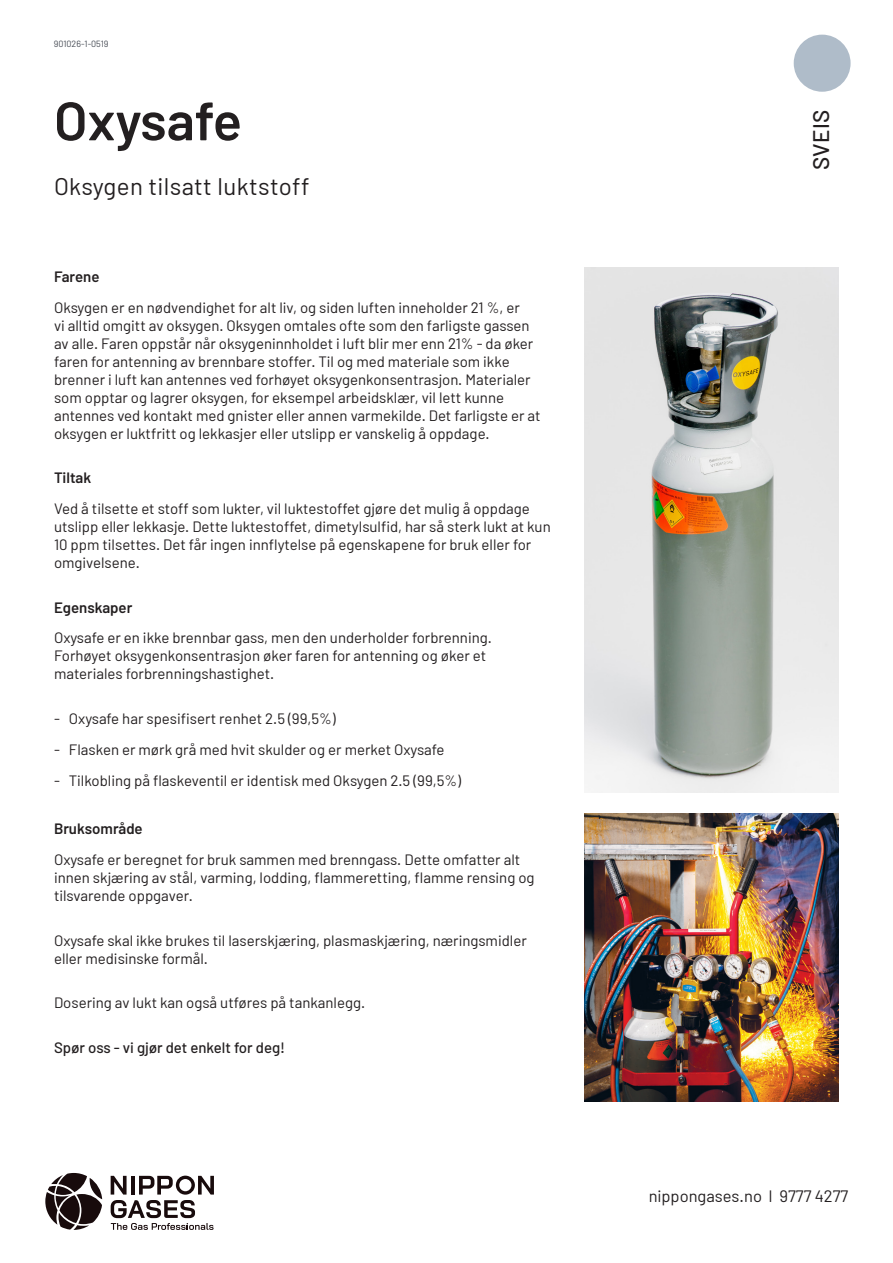
<style>
.page{position:relative;width:893px;height:1263px;background:#fff}
.page>*{position:absolute;margin:0;border:0;box-sizing:border-box;transform-origin:0 0}
.t1{font:600 54px "Barlow";letter-spacing:-.005em;color:#231f20}
.t2{font:24px "Barlow";letter-spacing:.015em;color:#231f20}
.t3{font:500 22.5px "Barlow";letter-spacing:.015em;color:#231f20}
.t4{font:16.5px "Barlow";color:#231f20}
.t5{font:15px/18px "Barlow";color:#231f20}
.t6{font:600 15px "Barlow";color:#231f20}
.t7{font:500 15px "Barlow";color:#231f20}
.t8{font:9px "Barlow";color:#464b54}
</style>
<div class="page">
<img style="left:585px;top:267px;width:254px;height:525px">
<img style="left:585px;top:814px;width:254px;height:287px">
<svg style="left:45px;top:1173px;width:169px;height:57px"></svg>
<div style="left:794px;top:35px;width:57px;height:57px;background:#afbcc9;border-radius:50%"></div>
<p class="t8" style="left:54px;top:38px;width:56px">901026-1-0519</p>
<h1 class="t1" style="left:54px;top:87px;width:190px">Oxysafe</h1>
<h2 class="t2" style="left:54px;top:171px;width:257px">Oksygen tilsatt luktstoff</h2>
<p class="t6" style="left:54px;top:267px;width:47px">Farene</p>
<p class="t5" style="left:54px;top:298px;width:488px">Oksygen er en nødvendighet for alt liv, og siden luften inneholder 21 %, er<br>vi alltid omgitt av oksygen. Oksygen omtales ofte som den farligste gassen av alle. Faren oppstår når oksygeninnholdet i luft blir mer enn 21% - da øker faren for antenning av brennbare stoffer. Til og med materiale som ikke brenner i luft kan antennes ved forhøyet oksygenkonsentrasjon. Materialer som opptar og lagrer oksygen, for eksempel arbeidsklær, vil lett kunne antennes ved kontakt med gnister eller annen varmekilde. Det farligste er at oksygen er luktfritt og lekkasjer eller utslipp er vanskelig å oppdage.</p>
<p class="t6" style="left:54px;top:469px;width:39px">Tiltak</p>
<p class="t5" style="left:54px;top:499px;width:498px">Ved å tilsette et stoff som lukter, vil luktestoffet gjøre det mulig å oppdage utslipp eller lekkasje. Dette luktestoffet, dimetylsulfid, har så sterk lukt at kun 10 ppm tilsettes. Det får ingen innflytelse på egenskapene for bruk eller for omgivelsene.</p>
<p class="t6" style="left:54px;top:598px;width:80px">Egenskaper</p>
<p class="t5" style="left:54px;top:629px;width:439px">Oxysafe er en ikke brennbar gass, men den underholder forbrenning.<br>Forhøyet oksygenkonsentrasjon øker faren for antenning og øker et materiales forbrenningshastighet.</p>
<p class="t5" style="left:54px;top:709px;width:283px">- Oxysafe har spesifisert renhet 2.5 (99,5%)</p>
<p class="t5" style="left:54px;top:740px;width:392px">- Flasken er mørk grå med hvit skulder og er merket Oxysafe</p>
<p class="t5" style="left:54px;top:771px;width:409px">- Tilkobling på flaskeventil er identisk med Oksygen 2.5 (99,5%)</p>
<p class="t6" style="left:54px;top:819px;width:90px">Bruksområde</p>
<p class="t5" style="left:54px;top:850px;width:482px">Oxysafe er beregnet for bruk sammen med brenngass. Dette omfatter alt innen skjæring av stål, varming, lodding, flammeretting, flamme rensing og tilsvarende oppgaver.</p>
<p class="t5" style="left:54px;top:931px;width:474px">Oxysafe skal ikke brukes til laserskjæring, plasmaskjæring, næringsmidler eller medisinske formål.</p>
<p class="t5" style="left:54px;top:993px;width:313px">Dosering av lukt kan også utføres på tankanlegg.</p>
<p class="t7" style="left:54px;top:1038px;width:233px">Spør oss - vi gjør det enkelt for deg!</p>
<h3 class="t3" style="left:807px;top:170px;width:62px;rotate:-90deg">SVEIS</h3>
<p class="t4" style="left:649px;top:1186px;width:201px">nippongases.no I 9777 4277</p>
</div>
